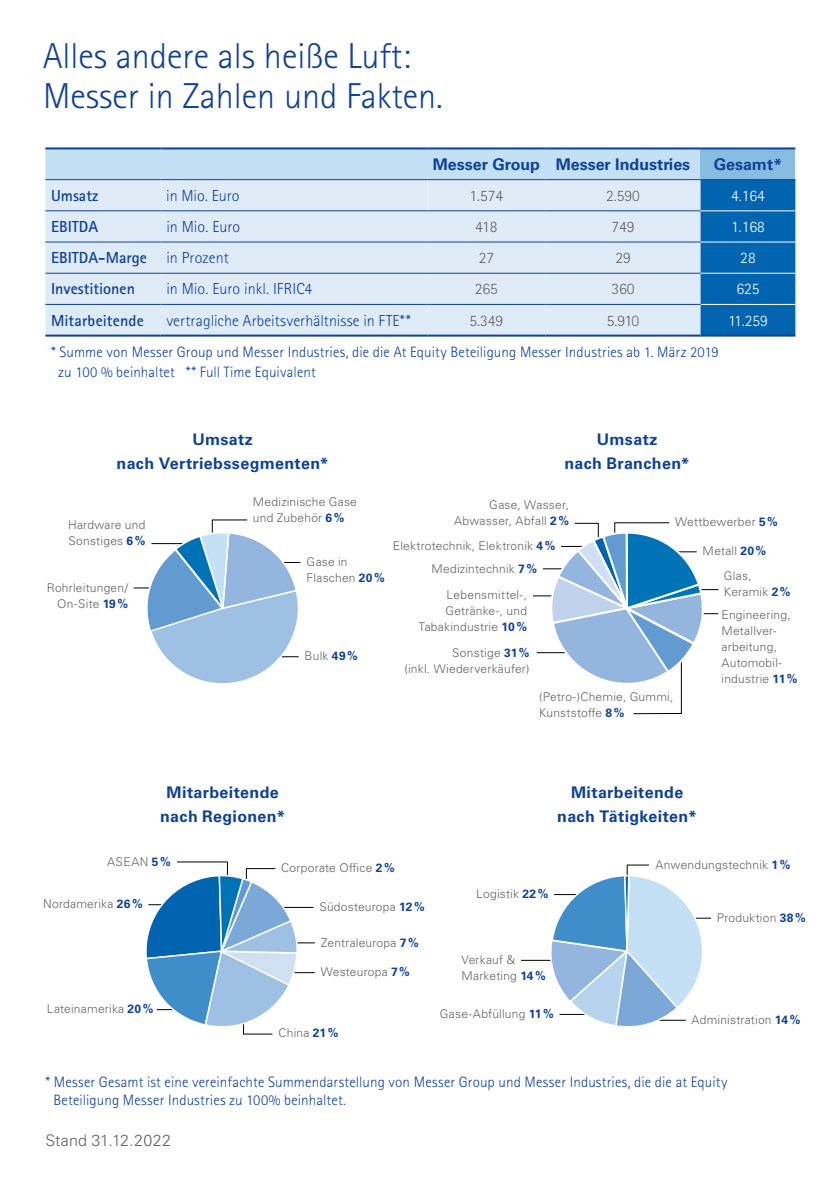
<style>
.page{position:relative;width:840px;height:1191px;background:#fff}
.page>*{position:absolute;margin:0;border:0;box-sizing:border-box;transform-origin:0 0}
.t1{font:300 36px/40px "Rotis Sans Serif Pro";color:#0f4295}
.t2{font:700 16px/24px "Univers LT Pro 65";letter-spacing:.02em;color:#0f4295;text-align:center}
.t3{font:300 16px "Rotis Sans Serif Pro";color:#0f4295}
.t4{font:700 16px "Rotis Sans Serif Pro";color:#0f4295}
.t5{font:300 16px "Rotis Sans Serif Pro";color:#636362}
.t6{font:700 16px "Univers LT Pro 65";color:#0f4295}
.t7{font:300 16px "Rotis Sans Serif Pro";color:#fff}
.t8{font:300 16px "Univers LT Pro 45";letter-spacing:.01em;color:#636362}
.t9{font:300 15px/20px "Rotis Sans Serif Pro";letter-spacing:.01em;color:#0f4295}
.t10{font:300 12px/16px "Univers LT Pro 45";letter-spacing:.02em;color:#636362}
.s1{font-weight:300}
.s2{font-family:"Univers LT Pro 65";font-weight:700;color:#0f4295}
</style>
<div class="page">
<svg style="left:45px;top:149px;width:749px;height:185px;background:#c1d8ee"></svg>
<hr style="left:45px;top:147px;width:115px;height:2px;background:#0f4295">
<hr style="left:160px;top:147px;width:267px;height:2px;background:#0f4295">
<hr style="left:427px;top:147px;width:118px;height:2px;background:#0f4295">
<hr style="left:545px;top:147px;width:155px;height:2px;background:#0f4295">
<hr style="left:700px;top:147px;width:94px;height:2px;background:#0f4295">
<hr style="left:45px;top:334px;width:115px;height:2px;background:#0f4295">
<hr style="left:160px;top:334px;width:267px;height:2px;background:#0f4295">
<hr style="left:427px;top:334px;width:118px;height:2px;background:#0f4295">
<hr style="left:545px;top:334px;width:155px;height:2px;background:#0f4295">
<hr style="left:700px;top:334px;width:94px;height:2px;background:#0f4295">
<hr style="left:45px;top:179px;width:115px;height:1px;background:#0f4295">
<hr style="left:160px;top:179px;width:267px;height:1px;background:#0f4295">
<hr style="left:427px;top:179px;width:118px;height:1px;background:#0f4295">
<hr style="left:545px;top:179px;width:155px;height:1px;background:#0f4295">
<hr style="left:700px;top:210px;width:94px;height:1px;background:#fff">
<hr style="left:700px;top:241px;width:94px;height:1px;background:#fff">
<hr style="left:700px;top:273px;width:94px;height:1px;background:#fff">
<hr style="left:700px;top:304px;width:94px;height:1px;background:#fff">
<hr style="left:45px;top:210px;width:115px;height:1px;background:#0f4295">
<hr style="left:160px;top:210px;width:267px;height:1px;background:#0f4295">
<hr style="left:427px;top:210px;width:118px;height:1px;background:#0f4295">
<hr style="left:545px;top:210px;width:155px;height:1px;background:#0f4295">
<hr style="left:45px;top:241px;width:115px;height:1px;background:#0f4295">
<hr style="left:160px;top:241px;width:267px;height:1px;background:#0f4295">
<hr style="left:427px;top:241px;width:118px;height:1px;background:#0f4295">
<hr style="left:545px;top:241px;width:155px;height:1px;background:#0f4295">
<hr style="left:45px;top:273px;width:115px;height:1px;background:#0f4295">
<hr style="left:160px;top:273px;width:267px;height:1px;background:#0f4295">
<hr style="left:427px;top:273px;width:118px;height:1px;background:#0f4295">
<hr style="left:545px;top:273px;width:155px;height:1px;background:#0f4295">
<hr style="left:45px;top:304px;width:115px;height:1px;background:#0f4295">
<hr style="left:160px;top:304px;width:267px;height:1px;background:#0f4295">
<hr style="left:427px;top:304px;width:118px;height:1px;background:#0f4295">
<hr style="left:545px;top:304px;width:155px;height:1px;background:#0f4295">
<hr style="left:700px;top:179px;width:94px;height:1px;background:#0f4295">
<hr style="left:212px;top:519px;width:35px;height:1px;background:#000">
<hr style="left:660px;top:589px;width:58px;height:1px;background:#000">
<hr style="left:673px;top:613px;width:44px;height:1px;background:#000">
<hr style="left:536px;top:652px;width:46px;height:1px;background:#000">
<hr style="left:542px;top:568px;width:32px;height:1px;background:#000">
<hr style="left:532px;top:595px;width:35px;height:1px;background:#000">
<hr style="left:263px;top:907px;width:50px;height:1px;background:#000">
<hr style="left:262px;top:942px;width:52px;height:1px;background:#000">
<hr style="left:262px;top:972px;width:52px;height:1px;background:#000">
<hr style="left:177px;top:861px;width:50px;height:1px;background:#000">
<hr style="left:657px;top:918px;width:53px;height:1px;background:#000">
<hr style="left:520px;top:960px;width:37px;height:1px;background:#000">
<svg style="left:134px;top:520px;width:167px;height:164px"></svg>
<svg style="left:549px;top:522px;width:155px;height:192px"></svg>
<svg style="left:548px;top:864px;width:155px;height:163px"></svg>
<svg style="left:146px;top:862px;width:152px;height:172px"></svg>
<h1 class="t1" style="left:43px;top:36px;width:401px">Alles andere als heiße Luft:<br>Messer in Zahlen und Fakten.</h1>
<h2 class="t6" style="left:432px;top:153px;width:259px">Messer Group Messer Industries</h2>
<h2 class="t2" style="left:713px;top:151px;width:70px">Gesamt*</h2>
<h2 class="t4" style="left:51px;top:185px;width:49px">Umsatz</h2>
<h2 class="t3" style="left:166px;top:186px;width:75px">in Mio. Euro</h2>
<h2 class="t5" style="left:469px;top:186px;width:35px">1.574</h2>
<h2 class="t5" style="left:605px;top:186px;width:35px">2.590</h2>
<h2 class="t7" style="left:730px;top:186px;width:35px">4.164</h2>
<h2 class="t4" style="left:51px;top:216px;width:49px">EBITDA</h2>
<h2 class="t3" style="left:166px;top:217px;width:75px">in Mio. Euro</h2>
<h2 class="t5" style="left:475px;top:217px;width:24px">418</h2>
<h2 class="t5" style="left:611px;top:217px;width:25px">749</h2>
<h2 class="t7" style="left:730px;top:217px;width:35px">1.168</h2>
<h2 class="t4" style="left:51px;top:248px;width:179px">EBITDA-Marge <span class="s1">in Prozent</span></h2>
<h2 class="t5" style="left:478px;top:249px;width:17px">27</h2>
<h2 class="t5" style="left:615px;top:249px;width:17px">29</h2>
<h2 class="t7" style="left:739px;top:249px;width:17px">28</h2>
<h2 class="t4" style="left:51px;top:279px;width:85px">Investitionen</h2>
<h2 class="t3" style="left:166px;top:280px;width:147px">in Mio. Euro inkl. IFRIC4</h2>
<h2 class="t5" style="left:474px;top:280px;width:25px">265</h2>
<h2 class="t5" style="left:611px;top:280px;width:25px">360</h2>
<h2 class="t7" style="left:736px;top:280px;width:25px">625</h2>
<h2 class="t4" style="left:51px;top:310px;width:94px">Mitarbeitende</h2>
<h2 class="t3" style="left:166px;top:311px;width:246px">vertragliche Arbeitsverhältnisse in FTE**</h2>
<h2 class="t5" style="left:469px;top:311px;width:35px">5.349</h2>
<h2 class="t5" style="left:606px;top:311px;width:34px">5.910</h2>
<h2 class="t7" style="left:727px;top:311px;width:41px">11.259</h2>
<p class="t9" style="left:58px;top:342px;width:661px;text-indent:-7px">* Summe von Messer Group und Messer Industries, die die At Equity Beteiligung Messer Industries ab 1. März 2019 zu 100 % beinhaltet ** Full Time Equivalent</p>
<h2 class="t2" style="left:117px;top:426px;width:213px">Umsatz<br>nach Vertriebssegmenten*</h2>
<h2 class="t2" style="left:564px;top:426px;width:127px">Umsatz<br>nach Branchen*</h2>
<p class="t10" style="left:68px;top:517px;width:79px">Hardware und<br>Sonstiges <span class="s2">6%</span></p>
<p class="t10" style="left:47px;top:579px;width:83px;text-align:right">Rohrleitungen/<br>On-Site <span class="s2">19%</span></p>
<p class="t10" style="left:253px;top:493px;width:105px">Medizinische Gase und Zubehör <span class="s2">6%</span></p>
<p class="t10" style="left:306px;top:553px;width:80px">Gase in<br>Flaschen <span class="s2">20%</span></p>
<p class="t10" style="left:304px;top:648px;width:55px">Bulk <span class="s2">49%</span></p>
<p class="t10" style="left:454px;top:496px;width:116px;text-align:right">Gase, Wasser,<br>Abwasser, Abfall <span class="s2">2%</span></p>
<p class="t10" style="left:431px;top:534px;width:125px;line-height:22.4px;text-indent:-39px">Elektrotechnik, Elektronik <span class="s2">4%<br></span>Medizintechnik <span class="s2">7%</span></p>
<p class="t10" style="left:418px;top:586px;width:110px;text-align:right">Lebensmittel-,<br>Getränke-, und<br>Tabakindustrie <span class="s2">10%</span></p>
<p class="t10" style="left:404px;top:644px;width:126px;text-align:right">Sonstige <span class="s2">31%<br></span>(inkl. Wiederverkäufer)</p>
<p class="t10" style="left:674px;top:514px;width:104px">Wettbewerber <span class="s2">5%</span></p>
<p class="t10" style="left:702px;top:539px;width:65px;line-height:24.2px;text-align:center">Metall <span class="s2">20%<br></span>Glas,</p>
<p class="t10" style="left:721px;top:579px;width:71px;line-height:23.6px">Keramik <span class="s2">2%<br></span>Engineering,</p>
<p class="t10" style="left:721px;top:623px;width:78px">Metallver&shy;arbeitung,<br>Automobil&shy;industrie <span class="s2">11%</span></p>
<p class="t10" style="left:538px;top:688px;width:136px">(Petro-)Chemie, Gummi,<br>Kunststoffe <span class="s2">8%</span></p>
<h2 class="t2" style="left:160px;top:779px;width:126px">Mitarbeitende nach Regionen*</h2>
<p class="t10" style="left:281px;top:859px;width:115px">Corporate Office <span class="s2">2%</span></p>
<p class="t10" style="left:319px;top:898px;width:107px">Südosteuropa <span class="s2">12%</span></p>
<p class="t10" style="left:320px;top:934px;width:100px">Zentraleuropa <span class="s2">7%</span></p>
<p class="t10" style="left:320px;top:963px;width:91px">Westeuropa <span class="s2">7%</span></p>
<p class="t10" style="left:107px;top:853px;width:65px">ASEAN <span class="s2">5%</span></p>
<p class="t10" style="left:43px;top:895px;width:101px">Nordamerika <span class="s2">26%</span></p>
<p class="t10" style="left:47px;top:1000px;width:108px">Lateinamerika <span class="s2">20%</span></p>
<p class="t10" style="left:278px;top:1024px;width:61px">China <span class="s2">21%</span></p>
<p class="t10" style="left:476px;top:885px;width:74px">Logistik <span class="s2">22%</span></p>
<h2 class="t2" style="left:557px;top:779px;width:141px">Mitarbeitende nach Tätigkeiten*</h2>
<p class="t10" style="left:655px;top:856px;width:136px">Anwendungstechnik <span class="s2">1%</span></p>
<p class="t10" style="left:716px;top:909px;width:90px">Produktion <span class="s2">38%</span></p>
<p class="t10" style="left:461px;top:951px;width:86px">Verkauf &amp;<br>Marketing <span class="s2">14%</span></p>
<p class="t10" style="left:439px;top:1005px;width:115px">Gase-Abfüllung <span class="s2">11%</span></p>
<p class="t10" style="left:691px;top:1011px;width:110px">Administration <span class="s2">14%</span></p>
<p class="t9" style="left:53px;top:1073px;width:675px;line-height:18px;text-indent:-8px">* Messer Gesamt ist eine vereinfachte Summendarstellung von Messer Group und Messer Industries, die die at Equity<br>Beteiligung Messer Industries zu 100% beinhaltet.</p>
<h2 class="t8" style="left:45px;top:1129px;width:127px">Stand 31.12.2022</h2>
</div>
